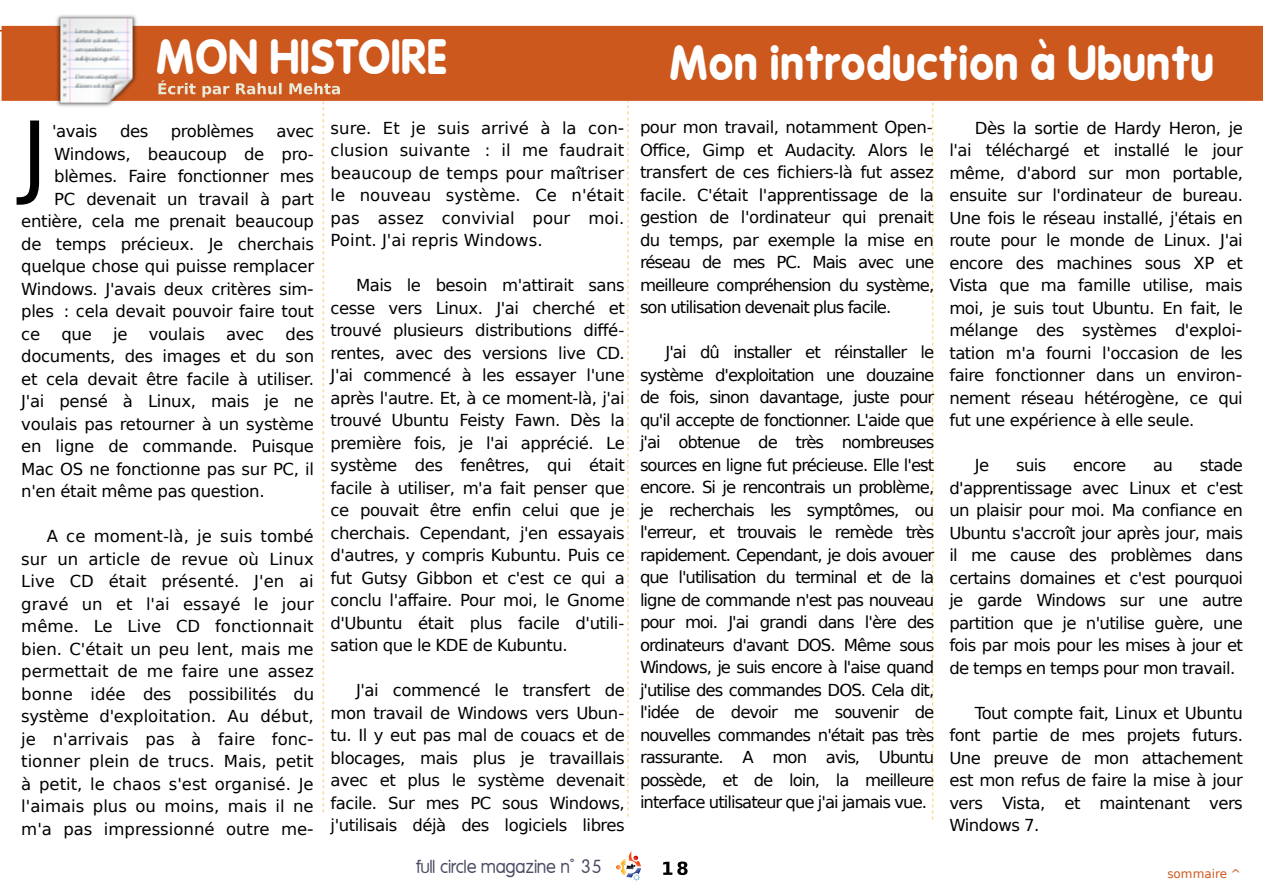
<style>
.page{position:relative;width:1263px;height:893px;background:#fff}
.page>*{position:absolute;margin:0;border:0;box-sizing:border-box;transform-origin:0 0}
.t1{font:90.6px "DejaVu Sans";color:#000}
.t2{font:700 46.5px "Mg Open Modata";color:#fff;scale:.9 1}
.t3{font:18px "Mg Open Modata";color:#4a4c63}
.t4{font:16.5px/22.5px "DejaVu Sans";letter-spacing:-.03em;color:#000;text-align:justify}
.t5{font:12px "DejaVu Sans";color:#cd581e}
.s1{font-size:18px}
</style>
<div class="page">
<svg style="left:627px;top:101px;width:2px;height:715px"></svg>
<svg style="left:932px;top:102px;width:1px;height:717px"></svg>
<img style="left:616px;top:851px;width:25px;height:30px">
<svg style="left:663px;top:861px;width:25px;height:14px"></svg>
<hr style="left:0;top:30px;width:625px;height:2px;background:#b53910">
<div style="left:2px;top:26px;width:1261px;height:75px;background:#cd581e"></div>
<svg style="left:158px;top:80px;width:38px;height:14px"></svg>
<svg style="left:202px;top:86px;width:27px;height:11px"></svg>
<svg style="left:236px;top:83px;width:46px;height:11px"></svg>
<svg style="left:289px;top:83px;width:51px;height:729px"></svg>
<img style="left:48px;top:15px;width:96px;height:92px">
<h2 class="t2" style="left:157px;top:30px;width:326px">MON HISTOIRE</h2>
<h2 class="t2" style="left:670px;top:36px;width:607px">Mon introduction a Ubuntu</h2>
<h1 class="t1" style="left:21px;top:102px;width:28px">J</h1>
<p class="t4" style="left:52px;top:120px;width:47px">'avais</p>
<p class="t4" style="left:120px;top:120px;width:30px">des</p>
<p class="t4" style="left:171px;top:120px;width:85px">problèmes</p>
<p class="t4" style="left:277px;top:120px;width:39px">avec</p>
<p class="t4" style="left:54px;top:143px;width:261px">Windows, beaucoup de pro-</p>
<p class="t4" style="left:54px;top:165px;width:261px">blèmes. Faire fonctionner mes</p>
<p class="t4" style="left:54px;top:188px;width:261px">PC devenait un travail à part</p>
<p class="t4" style="left:21px;top:210px;width:294px">entière, cela me prenait beaucoup</p>
<p class="t4" style="left:21px;top:233px;width:294px">de temps précieux. Je cherchais</p>
<p class="t4" style="left:21px;top:255px;width:294px">quelque chose qui puisse remplacer</p>
<p class="t4" style="left:21px;top:278px;width:294px">Windows. J'avais deux critères sim<span class="s1">-</span></p>
<p class="t4" style="left:21px;top:300px;width:294px">ples : cela devait pouvoir faire tout</p>
<p class="t4" style="left:21px;top:323px;width:20px">ce</p>
<p class="t4" style="left:61px;top:323px;width:32px">que</p>
<p class="t4" style="left:113px;top:323px;width:16px">je</p>
<p class="t4" style="left:149px;top:323px;width:58px">voulais</p>
<p class="t4" style="left:226px;top:323px;width:40px">avec</p>
<p class="t4" style="left:21px;top:323px;width:294px;text-indent:264px">des documents, des images et du son et cela devait être facile à utiliser.<br>J'ai pensé à Linux, mais je ne voulais pas retourner à un système en ligne de commande. Puisque Mac OS ne fonctionne pas sur PC, il n'en était même pas question.</p>
<p class="t4" style="left:21px;top:525px;width:294px;text-indent:26px">A ce moment-là, je suis tombé sur un article de revue où Linux Live CD était présenté. J'en ai gravé un et l'ai essayé le jour même. Le Live CD fonctionnait bien. C'était un peu lent, mais me permettait de me faire une assez bonne idée des possibilités du système d'exploitation. Au début, je n'arrivais pas à faire fonc&shy;tionner plein de trucs. Mais, petit à petit, le chaos s'est organisé. Je l'aimais plus ou moins, mais il ne m'a pas impressionné outre me<span class="s1">-</span></p>
<p class="t4" style="left:331px;top:117px;width:295px">sure. Et je suis arrivé à la con&shy;clusion suivante : il me faudrait beaucoup de temps pour maîtriser le nouveau système. Ce n'était pas assez convivial pour moi.<br>Point. J'ai repris Windows.</p>
<p class="t4" style="left:331px;top:274px;width:296px;text-indent:26px">Mais le besoin m'attirait sans cesse vers Linux. J'ai cherché et trouvé plusieurs distributions diffé&shy;rentes, avec des versions live CD.<br>J'ai commencé à les essayer l'une après l'autre. Et, à ce moment-là, j'ai trouvé Ubuntu Feisty Fawn. Dès la première fois, je l'ai apprécié. Le système des fenêtres, qui était facile à utiliser, m'a fait penser que ce pouvait être enfin celui que je cherchais. Cependant, j'en essayais d'autres, y compris Kubuntu. Puis ce fut Gutsy Gibbon et c'est ce qui a conclu l'affaire. Pour moi, le Gnome d'Ubuntu était plus facile d'utili&shy;sation que le KDE de Kubuntu.</p>
<p class="t4" style="left:331px;top:679px;width:296px;text-indent:26px">J'ai commencé le transfert de mon travail de Windows vers Ubun&shy;tu. Il y eut pas mal de couacs et de blocages, mais plus je travaillais avec et plus le système devenait facile. Sur mes PC sous Windows, j'utilisais déjà des logiciels libres</p>
<p class="t4" style="left:640px;top:116px;width:296px">pour mon travail, notamment Open-Office, Gimp et Audacity. Alors le transfert de ces fichiers-là fut assez facile. C'était l'apprentissage de la gestion de l'ordinateur qui prenait du temps, par exemple la mise en réseau de mes PC. Mais avec une meilleure compréhension du système, son utilisation devenait plus facile.</p>
<p class="t4" style="left:640px;top:341px;width:296px;text-indent:26px">J'ai dû installer et réinstaller le système d'exploitation une douzaine de fois, sinon davantage, juste pour qu'il accepte de fonctionner. L'aide que j'ai obtenue de très nombreuses sources en ligne fut précieuse. Elle l'est encore. Si je rencontrais un problème, je recherchais les symptômes, ou l'erreur, et trouvais le remède très rapidement. Cependant, je dois avouer que l'utilisation du terminal et de la ligne de commande n'est pas nouveau pour moi. J'ai grandi dans l'ère des ordinateurs d'avant DOS. Même sous Windows, je suis encore à l'aise quand j'utilise des commandes DOS. Cela dit, l'idée de devoir me souvenir de nouvelles commandes n'était pas très rassurante. A mon avis, Ubuntu possède, et de loin, la meilleure interface utilisateur que j'ai jamais vue.</p>
<p class="t4" style="left:949px;top:117px;width:295px;text-indent:26px">Dès la sortie de Hardy Heron, je l'ai téléchargé et installé le jour même, d'abord sur mon portable, ensuite sur l'ordinateur de bureau.<br>Une fois le réseau installé, j'étais en route pour le monde de Linux. J'ai encore des machines sous XP et Vista que ma famille utilise, mais moi, je suis tout Ubuntu. En fait, le mélange des systèmes d'exploi&shy;tation m'a fourni l'occasion de les faire fonctionner dans un environ&shy;nement réseau hétérogène, ce qui fut une expérience à elle seule.</p>
<p class="t4" style="left:975px;top:454px;width:16px">Je</p>
<p class="t4" style="left:1016px;top:454px;width:32px">suis</p>
<p class="t4" style="left:1073px;top:454px;width:55px">encore</p>
<p class="t4" style="left:1153px;top:454px;width:21px">au</p>
<p class="t4" style="left:949px;top:454px;width:295px;text-indent:251px">stade d'apprentissage avec Linux et c'est un plaisir pour moi. Ma confiance en Ubuntu s'accroît jour après jour, mais il me cause des problèmes dans certains domaines et c'est pourquoi je garde Windows sur une autre partition que je n'utilise guère, une fois par mois pour les mises à jour et de temps en temps pour mon travail.</p>
<p class="t4" style="left:949px;top:702px;width:295px;text-indent:26px">Tout compte fait, Linux et Ubuntu font partie de mes projets futurs.<br>Une preuve de mon attachement est mon refus de faire la mise à jour vers Vista, et maintenant vers Windows 7.</p>
<p class="t3" style="left:416px;top:858px;width:187px">full circle magazine n° 35</p>
<p class="t5" style="left:1167px;top:867px;width:75px">sommaire ^</p>
</div>
